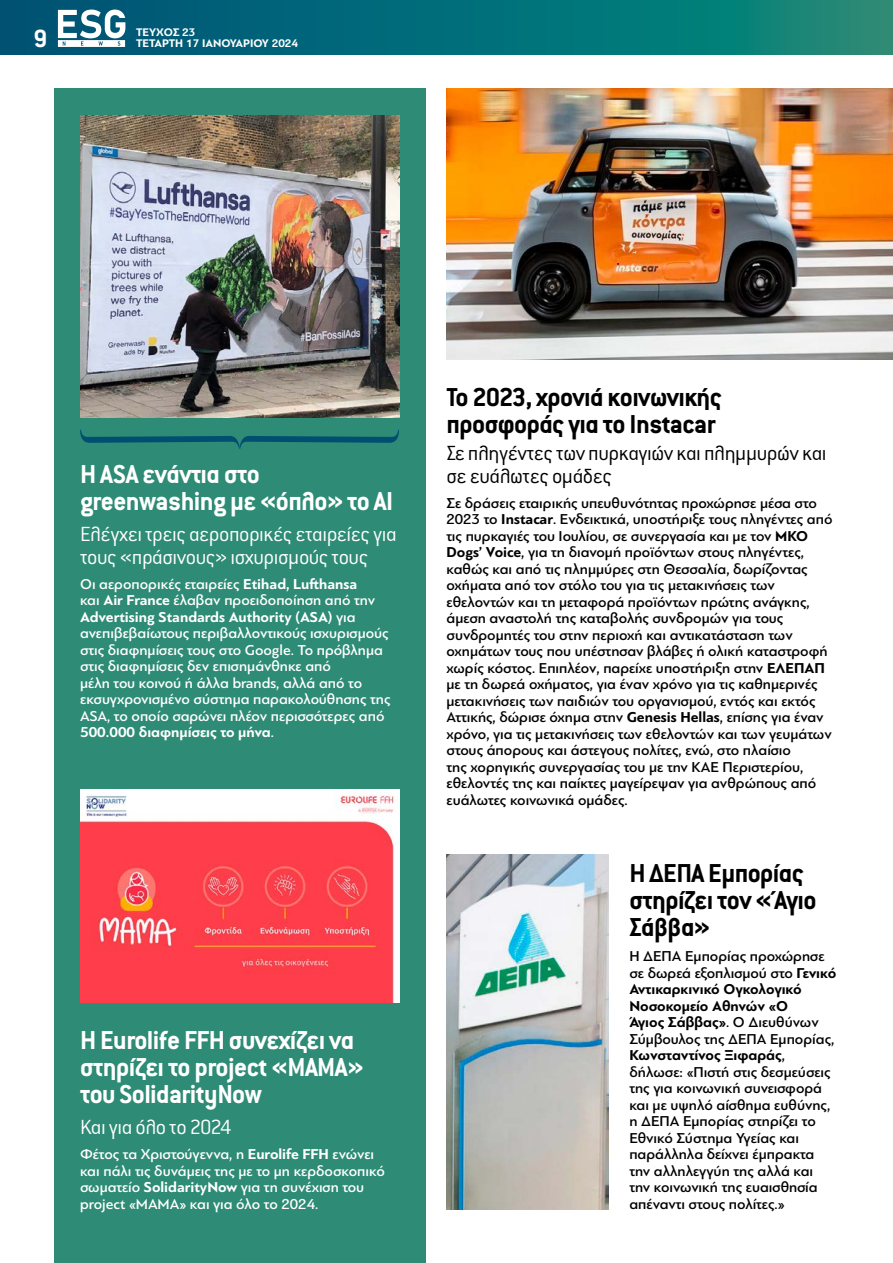
<style>
.page{position:relative;width:893px;height:1263px;background:#fff}
.page>*{position:absolute;margin:0;border:0;box-sizing:border-box;transform-origin:0 0}
.t1{font:700 28.5px/27px "Conduit ITC Hel";letter-spacing:-.02em;color:#fff}
.t2{font:700 28.5px/27px "Conduit ITC Hel";letter-spacing:-.02em;color:#000}
.t3{font:700 27.3px "Conduit ITC Hel";color:#fff}
.t4{font:300 22.5px/22.5px "Conduit ITC Hel";letter-spacing:-.02em;color:#fff}
.t5{font:300 22.5px/22.5px "Conduit ITC Hel";letter-spacing:-.02em;color:#000}
.t6{font:500 15px/16.5px "PF Bague Sans Pro";color:#000}
.t7{font:500 15px/16.5px "PF Bague Sans Pro";color:#fff}
.t8{font:700 11.55px/10.5px "PF Bague Sans Pro";color:#fff}
.s1{font-weight:700}
</style>
<div class="page">
<svg style="left:0;top:0;width:893px;height:54px;background:#056f78"></svg>
<svg style="left:58px;top:10px;width:67px;height:37px"></svg>
<img style="left:446px;top:88px;width:447px;height:271px">
<div style="left:54px;top:88px;width:371px;height:1175px;background:#2e8b75"></div>
<img style="left:80px;top:116px;width:319px;height:301px">
<img style="left:446px;top:855px;width:162px;height:354px">
<svg style="left:80px;top:430px;width:319px;height:19px"></svg>
<img style="left:80px;top:790px;width:319px;height:212px">
<h2 class="t3" style="left:33px;top:25px;width:15px">9</h2>
<p class="t8" style="left:136px;top:27px;width:164px">ΤΕΥΧΟΣ 23<br>TΕΤΑΡΤΗ 17 ΙΑΝΟΥΑΡΙΟΥ 2024</p>
<h1 class="t1" style="left:80px;top:461px;width:315px">Η ASA ενάντια στο greenwashing με «όπλο» το ΑΙ</h1>
<h3 class="t4" style="left:80px;top:523px;width:318px">Ελέγχει τρεις αεροπορικές εταιρείες για τους «πράσινους» ισχυρισμούς τους</h3>
<p class="t7" style="left:80px;top:575px;width:312px">Οι αεροπορικές εταιρείες <span class="s1">Etihad, Lufthansa<br></span>και <span class="s1">Air France</span> έλαβαν προειδοποίηση από την <span class="s1">Advertising Standards Authority (ASA)</span> για ανεπιβεβαίωτους περιβαλλοντικούς ισχυρισμούς στις διαφημίσεις τους στο Google. Το πρόβλημα στις διαφημίσεις δεν επισημάνθηκε από<br>μέλη του κοινού ή άλλα brands, αλλά από το εκσυγχρονισμένο σύστημα παρακολούθησης της ASA, το οποίο σαρώνει πλέον περισσότερες από <span class="s1">500.000 διαφημίσεις το μήνα</span>.</p>
<h1 class="t1" style="left:80px;top:1028px;width:285px">Η Eurolife FFH συνεχίζει να στηρίζει το project «MAMA» του SolidarityNow</h1>
<h3 class="t4" style="left:80px;top:1117px;width:153px">Και για όλο το 2024</h3>
<p class="t7" style="left:80px;top:1146px;width:306px">Φέτος τα Χριστούγεννα, η <span class="s1">Eurolife FFH</span> ενώνει και πάλι τις δυνάμεις της με το μη κερδοσκοπικό σωματείο <span class="s1">SolidarityNow</span> για τη συνέχιση του project «MAMA» και για όλο το 2024.</p>
<h1 class="t2" style="left:446px;top:385px;width:277px">Το 2023, χρονιά κοινωνικής προσφοράς για το Instacar</h1>
<h3 class="t5" style="left:446px;top:442px;width:382px">Σε πληγέντες των πυρκαγιών και πλημμυρών και σε ευάλωτες ομάδες</h3>
<p class="t6" style="left:446px;top:494px;width:388px">Σε δράσεις εταιρικής υπευθυνότητας προχώρησε μέσα στο 2023 το <span class="s1">Instacar</span>. Ενδεικτικά, υποστήριξε τους πληγέντες από τις πυρκαγιές του Ιουλίου, σε συνεργασία και με τον <span class="s1">ΜΚΟ Dogs’ Voice</span>, για τη διανομή προϊόντων στους πληγέντες, καθώς και από τις πλημμύρες στη Θεσσαλία, δωρίζοντας οχήματα από τον στόλο του για τις μετακινήσεις των εθελοντών και τη μεταφορά προϊόντων πρώτης ανάγκης, άμεση αναστολή της καταβολής συνδρομών για τους συνδρομητές του στην περιοχή και αντικατάσταση των οχημάτων τους που υπέστησαν βλάβες ή ολική καταστροφή χωρίς κόστος. Επιπλέον, παρείχε υποστήριξη στην <span class="s1">ΕΛΕΠΑΠ </span>με τη δωρεά οχήματος, για έναν χρόνο για τις καθημερινές μετακινήσεις των παιδιών του οργανισμού, εντός και εκτός Αττικής, δώρισε όχημα στην <span class="s1">Genesis Hellas</span>, επίσης για έναν χρόνο, για τις μετακινήσεις των εθελοντών και των γευμάτων στους άπορους και άστεγους πολίτες, ενώ, στο πλαίσιο<br>της χορηγικής συνεργασίας του με την ΚΑΕ Περιστερίου, εθελοντές της και παίκτες μαγείρεψαν για ανθρώπους από ευάλωτες κοινωνικά ομάδες.</p>
<h1 class="t2" style="left:629px;top:861px;width:189px">Η ΔΕΠΑ Εμπορίας στηρίζει τον «Άγιο<br>Σάββα»</h1>
<p class="t6" style="left:629px;top:948px;width:208px">Η ΔΕΠΑ Εμπορίας προχώρησε σε δωρεά εξοπλισμού στο <span class="s1">Γενικό<br>Αντικαρκινικό Ογκολογικό<br>Νοσοκομείο Αθηνών «Ο<br>Άγιος Σάββας»</span>. Ο Διευθύνων<br>Σύμβουλος της ΔΕΠΑ Εμπορίας,<br><span class="s1">Κωνσταντίνος Ξιφαράς</span>, δήλωσε: «Πιστή στις δεσμεύσεις της για κοινωνική συνεισφορά και με υψηλό αίσθημα ευθύνης, η ΔΕΠΑ Εμπορίας στηρίζει το<br>Εθνικό Σύστημα Υγείας και παράλληλα δείχνει έμπρακτα την αλληλεγγύη της αλλά και την κοινωνική της ευαισθησία απέναντι στους πολίτες.»</p>
</div>
